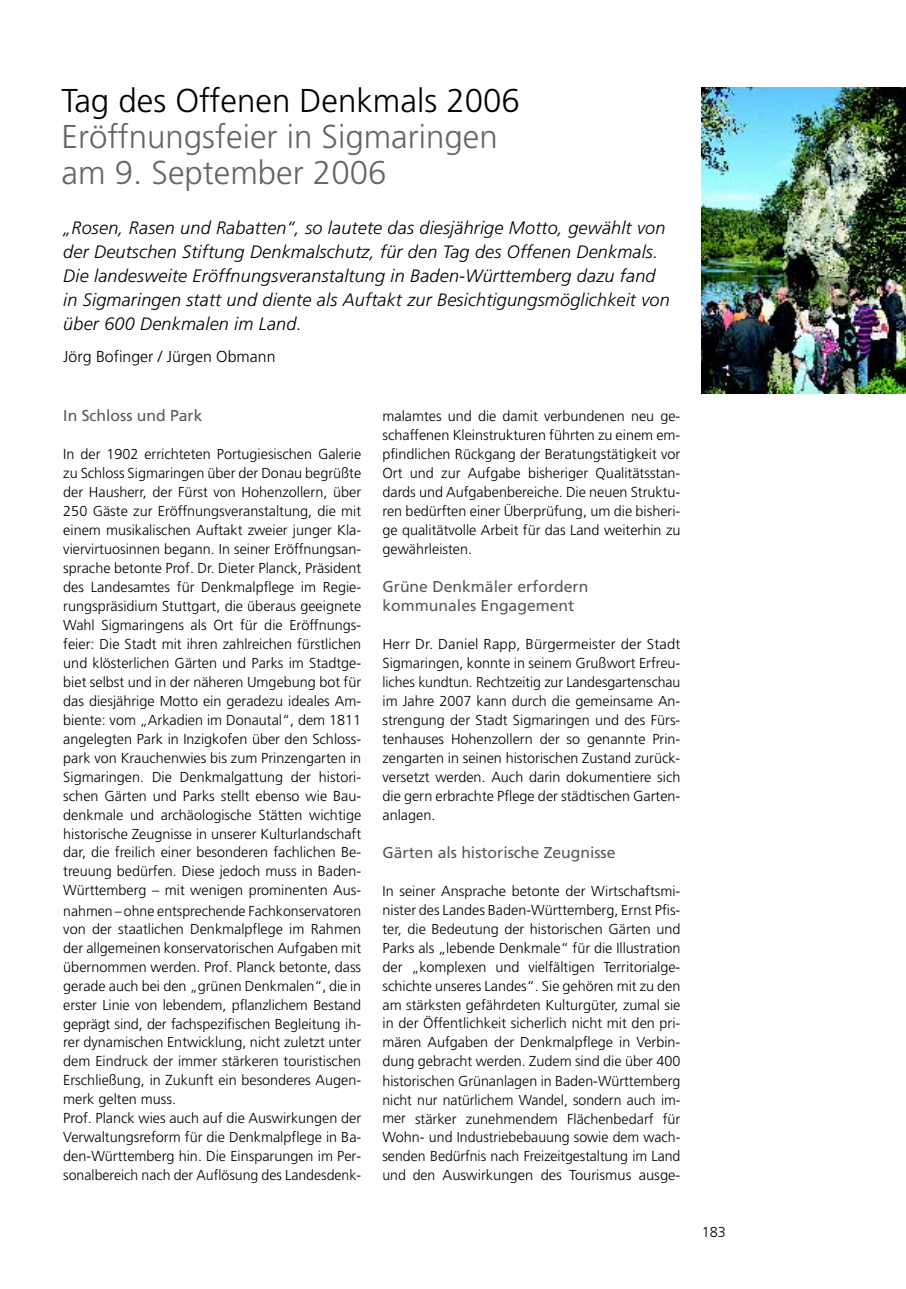
<style>
.page{position:relative;width:906px;height:1289px;background:#fff}
.page>*{position:absolute;margin:0;border:0;box-sizing:border-box;transform-origin:0 0}
.t1{font:300 33px/36px "Frutiger";color:#666}
.t2{font:italic 300 18px/24px "Frutiger";letter-spacing:.01em;color:#000}
.t3{font:300 15.9px "Frutiger";color:#000}
.t4{font:15.75px/19px "Frutiger";color:#5a5a5a}
.t5{font:300 14.4px/19px "Frutiger";color:#000;text-align:justify}
.s1{color:#000}
</style>
<div class="page">
<img style="left:701px;top:87px;width:204px;height:306px">
<p class="t1" style="left:62px;top:85px;width:459px"><span class="s1">Tag des Offenen Denkmals 2006<br></span>Eröffnungsfeier in Sigmaringen am 9. September 2006</p>
<p class="t2" style="left:63px;top:217px;width:607px">„Rosen, Rasen und Rabatten“, so lautete das diesjährige Motto, gewählt von der Deutschen Stiftung Denkmalschutz, für den Tag des Offenen Denkmals.<br>Die landesweite Eröffnungsveranstaltung in Baden-Württemberg dazu fand in Sigmaringen statt und diente als Auftakt zur Besichtigungsmöglichkeit von über 600 Denkmalen im Land.</p>
<p class="t3" style="left:63px;top:349px;width:214px">Jörg Bofinger / Jürgen Obmann</p>
<p class="t4" style="left:63px;top:407px;width:141px">In Schloss und Park</p>
<p class="t5" style="left:63px;top:445px;width:299px">In der 1902 errichteten Portugiesischen Galerie zu Schloss Sigmaringen über der Donau begrüßte der Hausherr, der Fürst von Hohenzollern, über 250 Gäste zur Eröffnungsveranstaltung, die mit einem musikalischen Auftakt zweier junger Kla&shy;viervirtuosinnen begann. In seiner Eröffnungsan&shy;sprache betonte Prof. Dr. Dieter Planck, Präsident des Landesamtes für Denkmalpflege im Regie&shy;rungspräsidium Stuttgart, die überaus geeignete Wahl Sigmaringens als Ort für die Eröffnungs&shy;feier: Die Stadt mit ihren zahlreichen fürstlichen und klösterlichen Gärten und Parks im Stadtge&shy;biet selbst und in der näheren Umgebung bot für das diesjährige Motto ein geradezu ideales Am&shy;biente: vom „Arkadien im Donautal“, dem 1811 angelegten Park in Inzigkofen über den Schloss&shy;park von Krauchenwies bis zum Prinzengarten in Sigmaringen. Die Denkmalgattung der histori&shy;schen Gärten und Parks stellt ebenso wie Bau&shy;denkmale und archäologische Stätten wichtige historische Zeugnisse in unserer Kulturlandschaft dar, die freilich einer besonderen fachlichen Be&shy;treuung bedürfen. Diese jedoch muss in Baden-Württemberg – mit wenigen prominenten Aus-</p>
<p class="t5" style="left:63px;top:903px;width:299px;line-height:17.5px">nahmen – ohne entsprechende Fachkonservatoren von der staatlichen Denkmalpflege im Rahmen</p>
<p class="t5" style="left:63px;top:939px;width:299px;text-align:left">der allgemeinen konservatorischen Aufgaben mit übernommen werden. Prof. Planck betonte, dass gerade auch bei den „grünen Denkmalen“, die in erster Linie von lebendem, pflanzlichem Bestand geprägt sind, der fachspezifischen Begleitung ih&shy;rer dynamischen Entwicklung, nicht zuletzt unter dem Eindruck der immer stärkeren touristischen Erschließung, in Zukunft ein besonderes Augen&shy;merk gelten muss.<br>Prof. Planck wies auch auf die Auswirkungen der Verwaltungsreform für die Denkmalpflege in Ba&shy;den-Württemberg hin. Die Einsparungen im Per&shy;sonalbereich nach der Auflösung des Landesdenk -</p>
<p class="t5" style="left:382px;top:407px;width:299px">malamtes und die damit verbundenen neu ge&shy;schaffenen Kleinstrukturen führten zu einem em - pfindlichen Rückgang der Beratungstätigkeit vor Ort und zur Aufgabe bisheriger Qualitätsstan&shy;dards und Aufgabenbereiche. Die neuen Struktu&shy;ren bedürften einer Überprüfung, um die bisheri - ge qualitätvolle Arbeit für das Land weiterhin zu gewährleisten.</p>
<p class="t4" style="left:382px;top:578px;width:207px">Grüne Denkmäler erfordern kommunales Engagement</p>
<p class="t5" style="left:382px;top:635px;width:299px">Herr Dr. Daniel Rapp, Bürgermeister der Stadt Sigmaringen, konnte in seinem Grußwort Erfreu - liches kundtun. Rechtzeitig zur Landesgartenschau im Jahre 2007 kann durch die gemeinsame An&shy;strengung der Stadt Sigmaringen und des Fürs&shy;tenhauses Hohenzollern der so genannte Prin - zengarten in seinen historischen Zustand zurück&shy;versetzt werden. Auch darin dokumentiere sich die gern erbrachte Pflege der städtischen Garten - anlagen.</p>
<p class="t4" style="left:382px;top:843px;width:234px">Gärten als historische Zeugnisse</p>
<p class="t5" style="left:382px;top:882px;width:299px">In seiner Ansprache betonte der Wirtschaftsmi&shy;nister des Landes Baden-Württemberg, Ernst Pfis&shy;ter, die Bedeutung der historischen Gärten und Parks als „lebende Denkmale“ für die Illustration der „komplexen und vielfältigen Territorialge&shy;schichte unseres Landes“. Sie gehören mit zu den am stärksten gefährdeten Kulturgüter, zumal sie in der Öffentlichkeit sicherlich nicht mit den pri&shy;mären Aufgaben der Denkmalpflege in Verbin&shy;dung gebracht werden. Zudem sind die über 400 historischen Grünanlagen in Baden-Württemberg nicht nur natürlichem Wandel, sondern auch im&shy;mer stärker zunehmendem Flächenbedarf für Wohn- und Industriebebauung sowie dem wach&shy;senden Bedürfnis nach Freizeitgestaltung im Land und den Auswirkungen des Tourismus ausge-</p>
<p class="t5" style="left:701px;top:1223px;width:26px">183</p>
</div>
